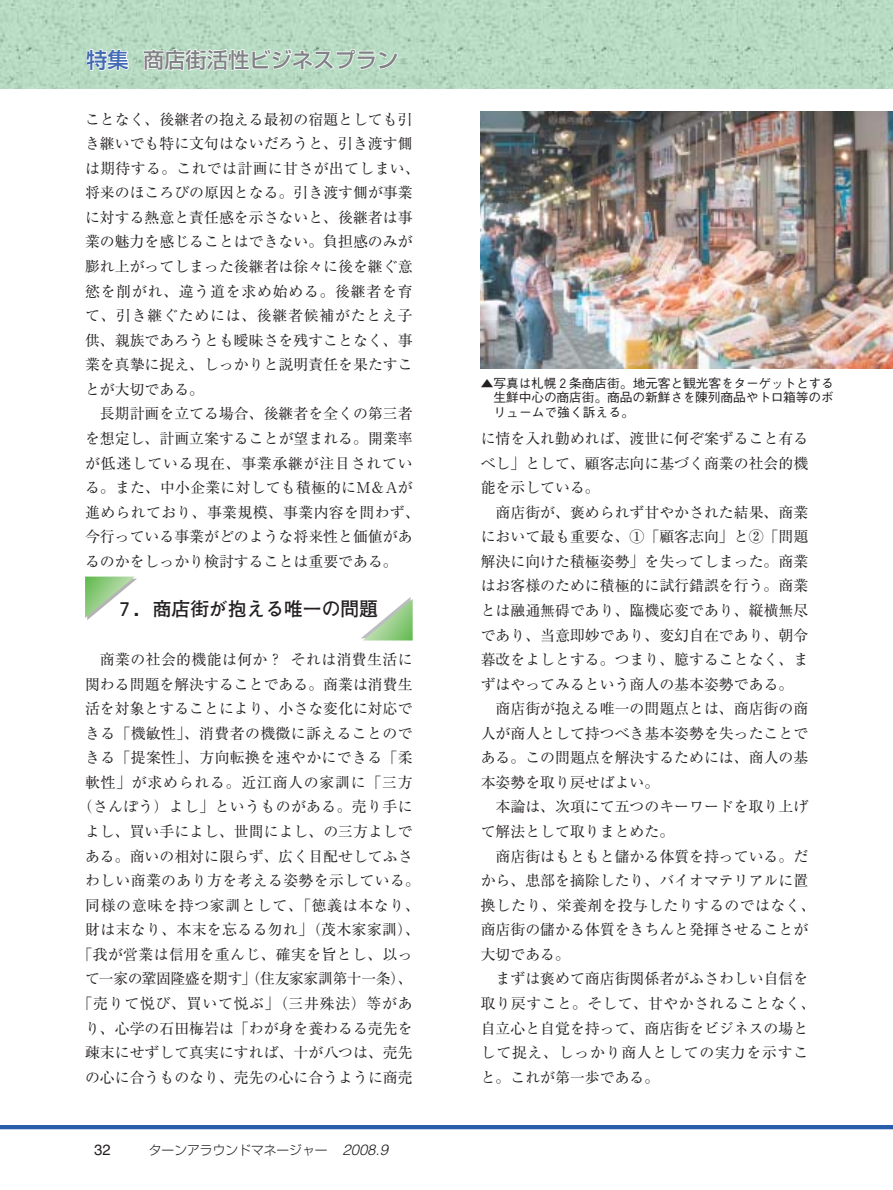
<style>
.page{position:relative;width:893px;height:1190px;background:#fff}
.page>*{position:absolute;margin:0;border:0;box-sizing:border-box;transform-origin:0 0}
.t1{font:500 21.3px "Shin Go";color:#808285}
.t2{font:700 19.2px "Futo Go B101";color:#231f20}
.t3{font:14.85px/24.6px "Ryumin";color:#231f20}
.t4{font:14.85px "Ryumin";letter-spacing:.025em;color:#231f20}
.t5{font:14.85px "Ryumin";letter-spacing:.05em;color:#231f20}
.t6{font:14.85px "Ryumin";letter-spacing:-.03em;color:#231f20}
.t7{font:14.85px "Helvetica";color:#231f20}
.t8{font:500 12.75px/14.9px "Gothic BBB";letter-spacing:-.01em;color:#231f20;text-align:justify}
.t9{font:300 12.75px "Shin Go";color:#231f20}
.s1{color:#fff}
.s2{font-family:"Helvetica";font-style:italic;font-size:14.85px}
</style>
<div class="page">
<hr style="left:0;top:1125px;width:892px;height:4px;background:#275caa">
<img style="left:0;top:0;width:892px;height:88px">
<svg style="left:85px;top:576px;width:52px;height:44px"></svg>
<svg style="left:361px;top:597px;width:51px;height:43px"></svg>
<img style="left:480px;top:111px;width:412px;height:258px">
<h1 class="t1" style="left:86px;top:52px;width:313px"><span class="s1">特集</span> 商店街活性ビジネスプラン</h1>
<p class="t3" style="left:85px;top:109px;width:336px">ことなく、後継者の抱える最初の宿題としても引き継いでも特に文句はないだろうと、引き渡す側は期待する。これでは計画に甘さが出てしまい、将来のほころびの原因となる。引き渡す側が事業に対する熱意と責任感を示さないと、後継者は事業の魅力を感じることはできない。負担感のみが膨れ上がってしまった後継者は徐々に後を継ぐ意慾を削がれ、違う道を求め始める。後継者を育て、引き継ぐためには、後継者候補がたとえ子供、親族であろうとも曖昧さを残すことなく、事業を真摯に捉え、しっかりと説明責任を果たすことが大切である。</p>
<p class="t3" style="left:85px;top:403px;width:336px;text-indent:15px">長期計画を立てる場合、後継者を全くの第三者を想定し、計画立案することが望まれる。開業率が低迷している現在、事業承継が注目されている。また、中小企業に対しても積極的にM＆Aが進められており、事業規模、事業内容を問わず、今行っている事業がどのような将来性と価値があるのかをしっかり検討することは重要である。</p>
<p class="t2" style="left:115px;top:601px;width:264px">７．商店街が抱える唯一の問題</p>
<p class="t4" style="left:100px;top:654px;width:314px">商業の社会的機能は何か？それは消費生活に</p>
<p class="t3" style="left:85px;top:673px;width:329px">関わる問題を解決することである。商業は消費生</p>
<p class="t3" style="left:85px;top:698px;width:329px">活を対象とすることにより、小さな変化に対応で</p>
<p class="t4" style="left:85px;top:728px;width:329px">きる「機敏性」、消費者の機微に訴えることので</p>
<p class="t4" style="left:85px;top:752px;width:329px">きる「提案性」、方向転換を速やかにできる「柔</p>
<p class="t5" style="left:85px;top:777px;width:329px">軟性」が求められる。近江商人の家訓に「三方</p>
<p class="t4" style="left:78px;top:801px;width:336px">（さんぽう）よし」というものがある。売り手に</p>
<p class="t3" style="left:85px;top:821px;width:329px">よし、買い手によし、世間によし、の三方よしで</p>
<p class="t3" style="left:85px;top:845px;width:329px">ある。商いの相対に限らず、広く目配せしてふさ</p>
<p class="t4" style="left:85px;top:875px;width:336px">わしい商業のあり方を考える姿勢を示している。</p>
<p class="t5" style="left:85px;top:900px;width:336px">同様の意味を持つ家訓として、「徳義は本なり、</p>
<p class="t4" style="left:85px;top:924px;width:336px">財は末なり、本末を忘るる勿れ」（茂木家家訓）、</p>
<p class="t4" style="left:78px;top:949px;width:336px">「我が営業は信用を重んじ、確実を旨とし、以っ</p>
<p class="t6" style="left:85px;top:973px;width:329px">て一家の鞏固隆盛を期す」（住友家家訓第十一条）、</p>
<p class="t5" style="left:78px;top:998px;width:336px">「売りて悦び、買いて悦ぶ」（三井殊法）等があ</p>
<p class="t3" style="left:85px;top:1017px;width:329px">り、心学の石田梅岩は「わが身を養わるる売先を</p>
<p class="t3" style="left:85px;top:1042px;width:329px">疎末にせずして真実にすれば、十が八つは、売先</p>
<p class="t3" style="left:85px;top:1066px;width:329px">の心に合うものなり、売先の心に合うように商売</p>
<p class="t7" style="left:94px;top:1144px;width:18px">32</p>
<p class="t9" style="left:149px;top:1145px;width:240px">ターンアラウンドマネージャー <span class="s2">2008.9</span></p>
<p class="t8" style="left:493px;top:377px;width:342px;text-indent:-13px">▲写真は札幌２条商店街。地元客と観光客をターゲットとする生鮮中心の商店街。商品の新鮮さを陳列商品やトロ箱等のボリュームで強く訴える。</p>
<p class="t3" style="left:480px;top:428px;width:329px;text-align:justify">に情を入れ勤めれば、渡世に何ぞ案ずること有るべし」として、顧客志向に基づく商業の社会的機能を示している。</p>
<p class="t3" style="left:480px;top:502px;width:329px;text-align:justify;text-indent:15px">商店街が、褒められず甘やかされた結果、商業において最も重要な、①「顧客志向」と②「問題解決に向けた積極姿勢」を失ってしまった。商業はお客様のために積極的に試行錯誤を行う。商業とは融通無碍であり、臨機応変であり、縦横無尽であり、当意即妙であり、変幻自在であり、朝令暮改をよしとする。つまり、臆することなく、まずはやってみるという商人の基本姿勢である。</p>
<p class="t3" style="left:480px;top:698px;width:329px;text-align:justify;text-indent:15px">商店街が抱える唯一の問題点とは、商店街の商人が商人として持つべき基本姿勢を失ったことである。この問題点を解決するためには、商人の基本姿勢を取り戻せばよい。</p>
<p class="t3" style="left:480px;top:796px;width:329px;text-indent:15px">本論は、次項にて五つのキーワードを取り上げて解法として取りまとめた。</p>
<p class="t3" style="left:480px;top:845px;width:336px;text-indent:15px">商店街はもともと儲かる体質を持っている。だから、患部を摘除したり、バイオマテリアルに置換したり、栄養剤を投与したりするのではなく、商店街の儲かる体質をきちんと発揮させることが大切である。</p>
<p class="t3" style="left:480px;top:968px;width:336px;text-indent:15px">まずは褒めて商店街関係者がふさわしい自信を取り戻すこと。そして、甘やかされることなく、自立心と自覚を持って、商店街をビジネスの場として捉え、しっかり商人としての実力を示すこと。これが第一歩である。</p>
</div>
